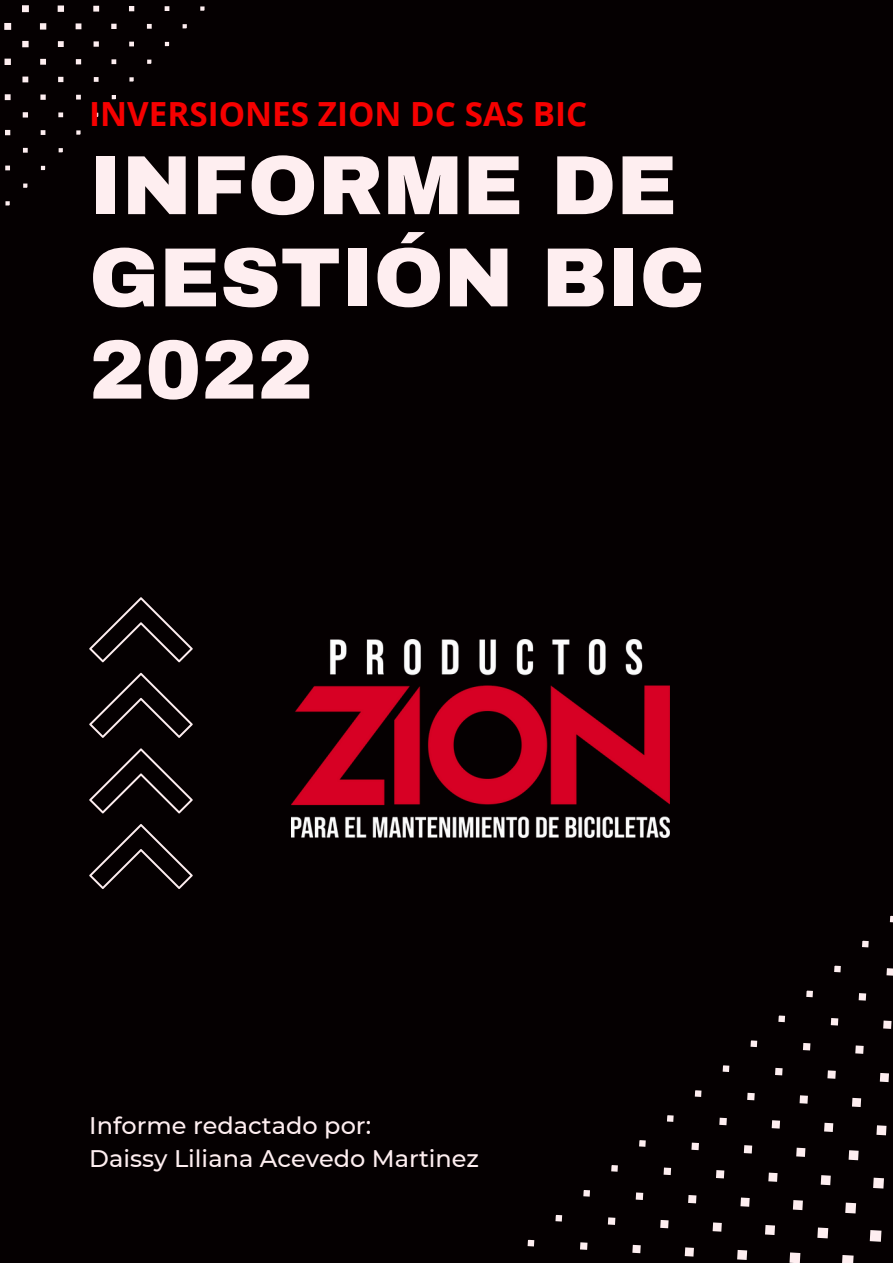
<style>
.page{position:relative;width:893px;height:1264px;background:#fff}
.page>*{position:absolute;margin:0;border:0;box-sizing:border-box;transform-origin:0 0}
.t1{font:900 83.85px/92.1px "Archivo";color:#feeef0}
.t2{font:700 33.3px "Open Sans";color:#f60000}
.t3{font:500 24px "Montserrat";color:#feeef0}
</style>
<div class="page">
<div style="left:0;top:0;width:892px;height:1262px;background:#050001"></div>
<svg style="left:89px;top:597px;width:104px;height:65px"></svg>
<svg style="left:89px;top:672px;width:104px;height:66px"></svg>
<svg style="left:89px;top:748px;width:104px;height:65px"></svg>
<svg style="left:89px;top:824px;width:104px;height:65px"></svg>
<svg style="left:527px;top:915px;width:365px;height:347px"></svg>
<svg style="left:4px;top:5px;width:201px;height:201px"></svg>
<img style="left:291px;top:639px;width:378px;height:198px">
<p class="t2" style="left:89px;top:90px;width:499px">INVERSIONES ZION DC SAS BIC</p>
<p class="t1" style="left:89px;top:140px;width:617px">INFORME DE<br>GESTIÓN BIC</p>
<p class="t1" style="left:89px;top:324px;width:225px">2022</p>
<p class="t3" style="left:89px;top:1110px;width:283px">Informe redactado por:</p>
<p class="t3" style="left:89px;top:1143px;width:391px">Daissy Liliana Acevedo Martinez</p>
</div>
